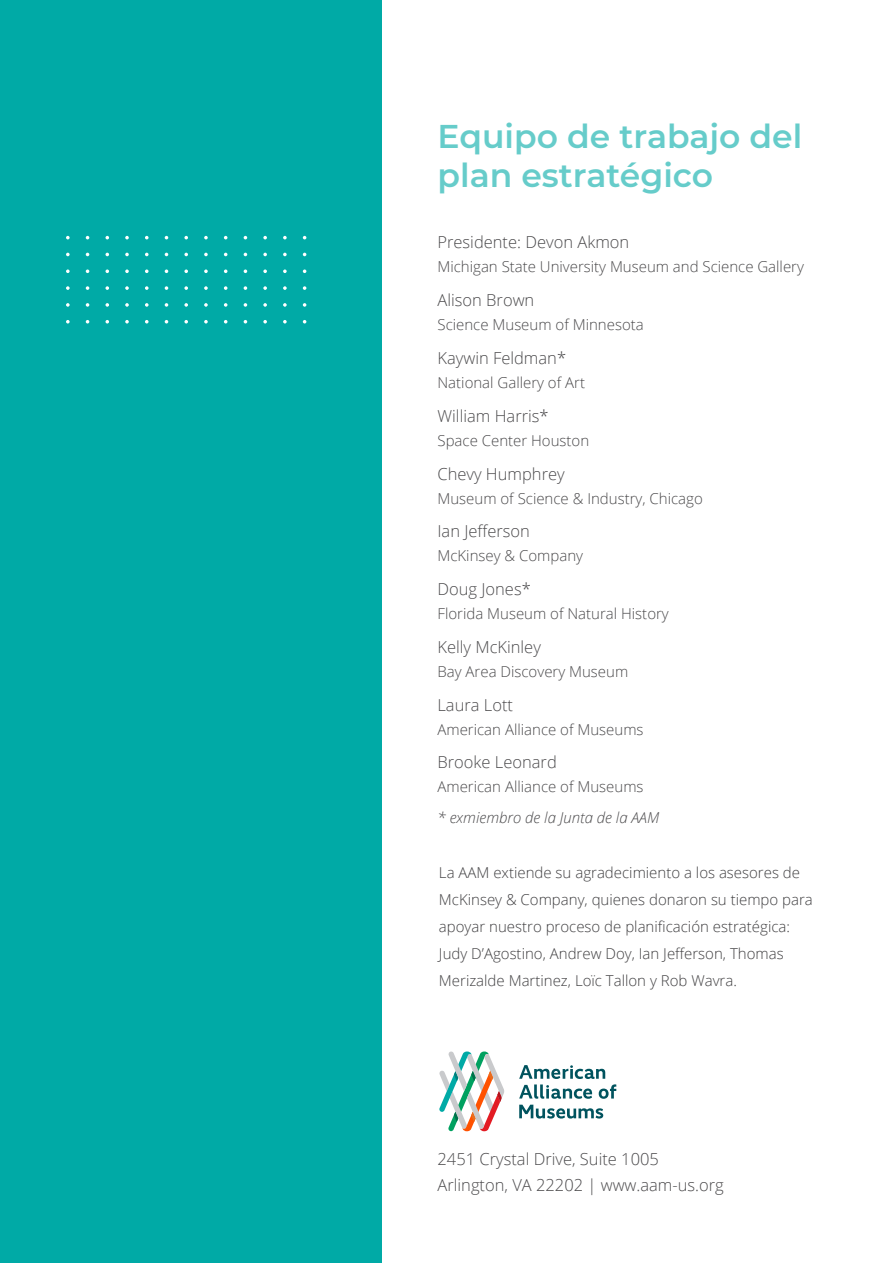
<style>
.page{position:relative;width:893px;height:1263px;background:#fff}
.page>*{position:absolute;margin:0;border:0;box-sizing:border-box;transform-origin:0 0}
.t1{font:600 33px/39px "Montserrat";color:#66ccca}
.t2{font:300 16.5px/25.5px "Open Sans";color:#414042}
.t3{font:300 15px/27px "Open Sans";color:#414042}
.t4{font:italic 300 15px "Open Sans";color:#414042}
</style>
<div class="page">
<div style="left:0;top:0;width:382px;height:1263px;background:#00aaa6"></div>
<svg style="left:283px;top:320px;width:4px;height:3px"></svg>
<svg style="left:263px;top:320px;width:4px;height:3px"></svg>
<svg style="left:204px;top:320px;width:4px;height:3px"></svg>
<svg style="left:184px;top:320px;width:4px;height:3px"></svg>
<svg style="left:145px;top:320px;width:4px;height:3px"></svg>
<svg style="left:125px;top:320px;width:4px;height:3px"></svg>
<svg style="left:105px;top:320px;width:4px;height:3px"></svg>
<svg style="left:66px;top:320px;width:4px;height:3px"></svg>
<svg style="left:303px;top:303px;width:3px;height:4px"></svg>
<svg style="left:283px;top:303px;width:4px;height:4px"></svg>
<svg style="left:263px;top:303px;width:4px;height:4px"></svg>
<svg style="left:244px;top:303px;width:3px;height:4px"></svg>
<svg style="left:224px;top:303px;width:3px;height:4px"></svg>
<svg style="left:204px;top:303px;width:4px;height:4px"></svg>
<svg style="left:184px;top:303px;width:4px;height:4px"></svg>
<svg style="left:165px;top:303px;width:3px;height:4px"></svg>
<svg style="left:145px;top:303px;width:4px;height:4px"></svg>
<svg style="left:125px;top:303px;width:4px;height:4px"></svg>
<svg style="left:105px;top:303px;width:4px;height:4px"></svg>
<svg style="left:86px;top:303px;width:3px;height:4px"></svg>
<svg style="left:66px;top:303px;width:4px;height:4px"></svg>
<svg style="left:303px;top:286px;width:3px;height:4px"></svg>
<svg style="left:283px;top:286px;width:4px;height:4px"></svg>
<svg style="left:263px;top:286px;width:4px;height:4px"></svg>
<svg style="left:244px;top:286px;width:3px;height:4px"></svg>
<svg style="left:224px;top:286px;width:3px;height:4px"></svg>
<svg style="left:204px;top:286px;width:4px;height:4px"></svg>
<svg style="left:184px;top:286px;width:4px;height:4px"></svg>
<svg style="left:165px;top:286px;width:3px;height:4px"></svg>
<svg style="left:145px;top:286px;width:4px;height:4px"></svg>
<svg style="left:125px;top:286px;width:4px;height:4px"></svg>
<svg style="left:105px;top:286px;width:4px;height:4px"></svg>
<svg style="left:86px;top:286px;width:3px;height:4px"></svg>
<svg style="left:66px;top:286px;width:4px;height:4px"></svg>
<svg style="left:303px;top:269px;width:3px;height:4px"></svg>
<svg style="left:283px;top:269px;width:4px;height:4px"></svg>
<svg style="left:263px;top:269px;width:4px;height:4px"></svg>
<svg style="left:244px;top:269px;width:3px;height:4px"></svg>
<svg style="left:224px;top:269px;width:3px;height:4px"></svg>
<svg style="left:204px;top:269px;width:4px;height:4px"></svg>
<svg style="left:184px;top:269px;width:4px;height:4px"></svg>
<svg style="left:165px;top:269px;width:3px;height:4px"></svg>
<svg style="left:145px;top:269px;width:4px;height:4px"></svg>
<svg style="left:125px;top:269px;width:4px;height:4px"></svg>
<svg style="left:105px;top:269px;width:4px;height:4px"></svg>
<svg style="left:86px;top:269px;width:3px;height:4px"></svg>
<svg style="left:66px;top:269px;width:4px;height:4px"></svg>
<svg style="left:283px;top:253px;width:4px;height:3px"></svg>
<svg style="left:263px;top:253px;width:4px;height:3px"></svg>
<svg style="left:204px;top:253px;width:4px;height:3px"></svg>
<svg style="left:184px;top:253px;width:4px;height:3px"></svg>
<svg style="left:145px;top:253px;width:4px;height:3px"></svg>
<svg style="left:125px;top:253px;width:4px;height:3px"></svg>
<svg style="left:105px;top:253px;width:4px;height:3px"></svg>
<svg style="left:66px;top:253px;width:4px;height:3px"></svg>
<svg style="left:283px;top:236px;width:4px;height:3px"></svg>
<svg style="left:263px;top:236px;width:4px;height:3px"></svg>
<svg style="left:204px;top:236px;width:4px;height:3px"></svg>
<svg style="left:184px;top:236px;width:4px;height:3px"></svg>
<svg style="left:145px;top:236px;width:4px;height:3px"></svg>
<svg style="left:125px;top:236px;width:4px;height:3px"></svg>
<svg style="left:105px;top:236px;width:4px;height:3px"></svg>
<svg style="left:66px;top:236px;width:4px;height:3px"></svg>
<svg style="left:439px;top:1051px;width:66px;height:80px"></svg>
<svg style="left:519px;top:1105px;width:84px;height:13px"></svg>
<svg style="left:519px;top:1065px;width:97px;height:34px"></svg>
<h1 class="t1" style="left:437px;top:115px;width:366px">Equipo de trabajo del plan estratégico</h1>
<p class="t2" style="left:437px;top:229px;width:193px">Presidente: Devon Akmon</p>
<p class="t3" style="left:437px;top:253px;width:368px">Michigan State University Museum and Science Gallery</p>
<p class="t2" style="left:437px;top:287px;width:98px">Alison Brown</p>
<p class="t3" style="left:437px;top:311px;width:208px">Science Museum of Minnesota</p>
<p class="t2" style="left:437px;top:345px;width:130px">Kaywin Feldman*</p>
<p class="t3" style="left:437px;top:369px;width:149px">National Gallery of Art</p>
<p class="t2" style="left:437px;top:403px;width:113px">William Harris*</p>
<p class="t3" style="left:437px;top:426px;width:153px">Space Center Houston</p>
<p class="t2" style="left:437px;top:460px;width:129px">Chevy Humphrey</p>
<p class="t3" style="left:437px;top:484px;width:267px">Museum of Science &amp; Industry, Chicago</p>
<p class="t2" style="left:437px;top:518px;width:94px">Ian Jefferson</p>
<p class="t3" style="left:437px;top:542px;width:147px">McKinsey &amp; Company</p>
<p class="t2" style="left:437px;top:576px;width:95px">Doug Jones*</p>
<p class="t3" style="left:437px;top:600px;width:233px">Florida Museum of Natural History</p>
<p class="t2" style="left:437px;top:634px;width:105px">Kelly McKinley</p>
<p class="t3" style="left:437px;top:657px;width:192px">Bay Area Discovery Museum</p>
<p class="t2" style="left:437px;top:691px;width:77px">Laura Lott</p>
<p class="t3" style="left:437px;top:715px;width:208px">American Alliance of Museums</p>
<p class="t2" style="left:437px;top:749px;width:121px">Brooke Leonard</p>
<p class="t3" style="left:437px;top:773px;width:208px">American Alliance of Museums</p>
<p class="t4" style="left:437px;top:807px;width:223px">* exmiembro de la Junta de la AAM</p>
<p class="t3" style="left:439px;top:859px;width:375px">La AAM extiende su agradecimiento a los asesores de McKinsey &amp; Company, quienes donaron su tiempo para apoyar nuestro proceso de planificación estratégica:<br>Judy D’Agostino, Andrew Doy, Ian Jefferson, Thomas Merizalde Martinez, Loïc Tallon y Rob Wavra.</p>
<p class="t2" style="left:437px;top:1146px;width:288px">2451 Crystal Drive, Suite 1005<br>Arlington, VA 22202 | www.aam-us.org</p>
</div>
